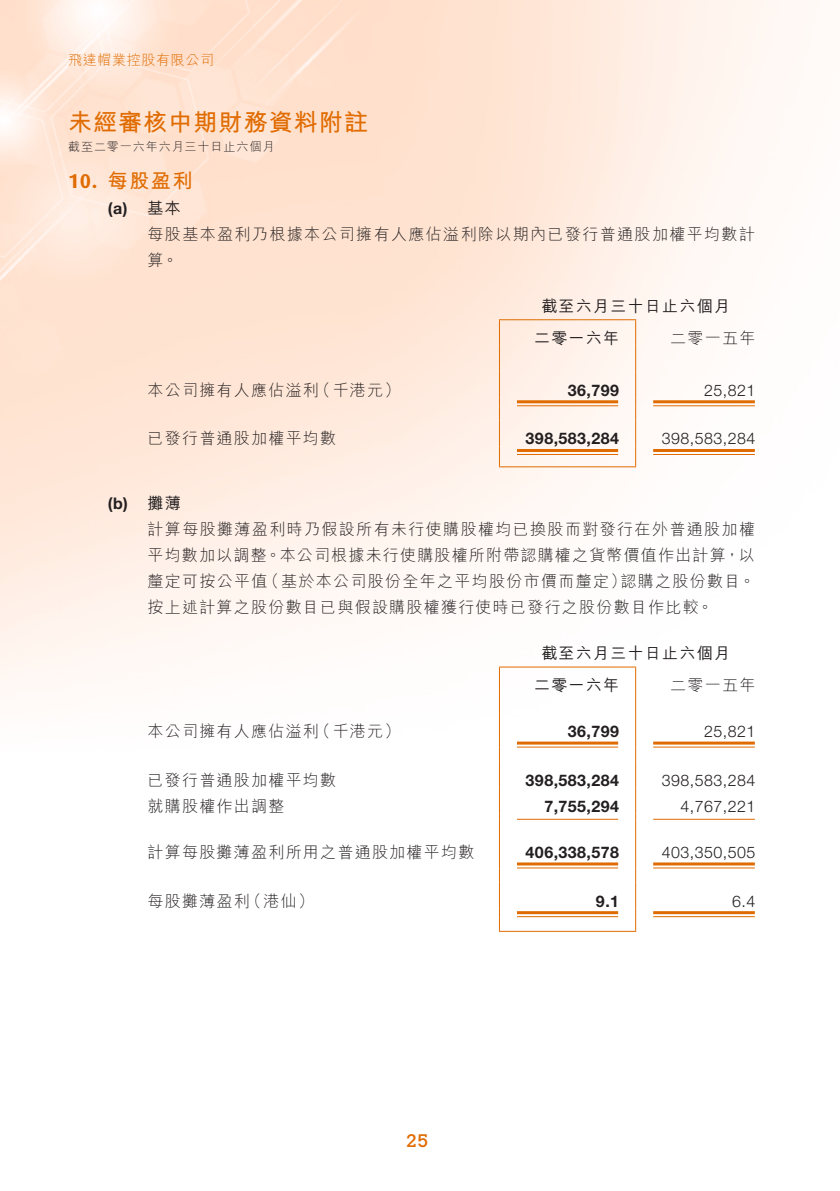
<style>
.page{position:relative;width:840px;height:1191px;background:#fff}
.page>*{position:absolute;margin:0;border:0;box-sizing:border-box;transform-origin:0 0}
.t1{font:700 24px "M Hei HK";letter-spacing:.045em;color:#e06b00}
.Heading_1{font:700 20px "M Hei HK";color:#e06b00}
.Heading_1-2{font:700 20px "Dax";color:#e06b00}
.t2{font:18px "Calvert MT Std";color:#e06b00}
.Body_Text{font:300 16px/26px "M Hei HK";letter-spacing:.08em;color:#231f20}
.Body_Text-2{font:300 16px "Helvetica Neue LT Std";letter-spacing:.03em;color:#231f20}
.Body_Text-3{font:700 16px "Helvetica Neue LT Std";letter-spacing:.03em;color:#231f20}
.Body_Text-4{font:500 16px "M Hei HK";letter-spacing:.08em;color:#231f20}
.Heading_2{font:700 16px "Helvetica Neue LT Std";color:#231f20}
.Heading_2-2{font:500 16px "M Hei HK";color:#231f20}
.t3{font:300 14px "M Hei HK";letter-spacing:.05em;color:#e06b00}
.t4{font:300 12px "M Hei HK";letter-spacing:.08em;color:#231f20}
</style>
<div class="page">
<img style="left:0;top:0;width:798px;height:932px">
<hr style="left:498px;top:466px;width:137px;height:1px;background:#e06b00">
<svg style="left:498px;top:320px;width:1px;height:146px"></svg>
<svg style="left:634px;top:320px;width:1px;height:146px"></svg>
<hr style="left:498px;top:319px;width:137px;height:1px;background:#e06b00">
<hr style="left:516px;top:400px;width:101px;height:3px;background:#e06b00">
<hr style="left:516px;top:405px;width:101px;height:1px;background:#e06b00">
<hr style="left:652px;top:400px;width:102px;height:3px;background:#e06b00">
<hr style="left:652px;top:405px;width:102px;height:1px;background:#e06b00">
<hr style="left:516px;top:449px;width:101px;height:3px;background:#e06b00">
<hr style="left:516px;top:454px;width:101px;height:1px;background:#e06b00">
<hr style="left:652px;top:449px;width:102px;height:3px;background:#e06b00">
<hr style="left:652px;top:454px;width:102px;height:1px;background:#e06b00">
<svg style="left:498px;top:667px;width:1px;height:264px"></svg>
<svg style="left:634px;top:667px;width:1px;height:264px"></svg>
<hr style="left:498px;top:931px;width:137px;height:1px;background:#e06b00">
<hr style="left:498px;top:666px;width:137px;height:1px;background:#e06b00">
<hr style="left:516px;top:741px;width:101px;height:3px;background:#e06b00">
<hr style="left:516px;top:746px;width:101px;height:1px;background:#e06b00">
<hr style="left:652px;top:741px;width:102px;height:3px;background:#e06b00">
<hr style="left:652px;top:746px;width:102px;height:1px;background:#e06b00">
<hr style="left:516px;top:818px;width:101px;height:1px;background:#e06b00">
<hr style="left:652px;top:818px;width:102px;height:1px;background:#e06b00">
<hr style="left:516px;top:862px;width:101px;height:3px;background:#e06b00">
<hr style="left:516px;top:867px;width:101px;height:1px;background:#e06b00">
<hr style="left:652px;top:862px;width:102px;height:3px;background:#e06b00">
<hr style="left:652px;top:867px;width:102px;height:1px;background:#e06b00">
<hr style="left:516px;top:911px;width:101px;height:3px;background:#e06b00">
<hr style="left:516px;top:916px;width:101px;height:1px;background:#e06b00">
<hr style="left:652px;top:911px;width:102px;height:3px;background:#e06b00">
<hr style="left:652px;top:916px;width:102px;height:1px;background:#e06b00">
<p class="t3" style="left:68px;top:53px;width:148px">飛達帽業控股有限公司</p>
<h1 class="t1" style="left:68px;top:105px;width:301px">未經審核中期財務資料附註</h1>
<p class="t4" style="left:68px;top:140px;width:208px">截至二零一六年六月三十日止六個月</p>
<p class="Heading_1-2" style="left:68px;top:170px;width:31px">10.</p>
<p class="Heading_1" style="left:108px;top:166px;width:86px">每股盈利</p>
<p class="Heading_2" style="left:108px;top:198px;width:21px">a( )</p>
<p class="Heading_2-2" style="left:147px;top:196px;width:35px">基本</p>
<p class="Body_Text" style="left:147px;top:221px;width:608px">每股基本盈利乃根據本公司擁有人應佔溢利除以期內已發行普通股加權平均數計算。</p>
<p class="Body_Text-4" style="left:541px;top:294px;width:190px">截至六月三十日止六個月</p>
<p class="Body_Text" style="left:670px;top:325px;width:86px">二零一五年</p>
<p class="Body_Text-4" style="left:533px;top:326px;width:86px">二零一六年</p>
<p class="Body_Text" style="left:147px;top:377px;width:173px">本公司擁有人應佔溢利</p>
<p class="Body_Text" style="left:314px;top:377px;width:87px">（千港元(</p>
<p class="Body_Text-3" style="left:567px;top:380px;width:53px">36,799</p>
<p class="Body_Text-2" style="left:703px;top:380px;width:53px">25,821</p>
<p class="Body_Text" style="left:147px;top:425px;width:190px">已發行普通股加權平均數</p>
<p class="Body_Text-3" style="left:525px;top:429px;width:95px">398,583,284</p>
<p class="Body_Text-2" style="left:661px;top:429px;width:95px">398,583,284</p>
<p class="Heading_2" style="left:108px;top:493px;width:22px">b( )</p>
<p class="Heading_2-2" style="left:147px;top:492px;width:35px">攤薄</p>
<p class="Body_Text" style="left:147px;top:516px;width:608px;text-align:right">計算每股攤薄盈利時乃假設所有未行使購股權均已換股而對發行在外普通股加權平均數加以調整。本公司根據未行使購股權所附帶認購權之貨幣價值作出計算，以認購之股份數目。</p>
<p class="Body_Text" style="left:263px;top:568px;width:364px">（基於本公司股份全年之平均股份市價而釐定）</p>
<p class="Body_Text" style="left:147px;top:568px;width:567px">釐定可按公平值<br>按上述計算之股份數目已與假設購股權獲行使時已發行之股份數目作比較。</p>
<p class="Body_Text-4" style="left:541px;top:642px;width:190px">截至六月三十日止六個月</p>
<p class="Body_Text" style="left:670px;top:672px;width:86px">二零一五年</p>
<p class="Body_Text-4" style="left:533px;top:673px;width:86px">二零一六年</p>
<p class="Body_Text" style="left:147px;top:718px;width:173px">本公司擁有人應佔溢利</p>
<p class="Body_Text" style="left:314px;top:718px;width:87px">（千港元(</p>
<p class="Body_Text-3" style="left:567px;top:721px;width:53px">36,799</p>
<p class="Body_Text-2" style="left:703px;top:721px;width:53px">25,821</p>
<p class="Body_Text" style="left:147px;top:766px;width:190px">已發行普通股加權平均數</p>
<p class="Body_Text-3" style="left:525px;top:770px;width:95px">398,583,284</p>
<p class="Body_Text-2" style="left:661px;top:770px;width:95px">398,583,284</p>
<p class="Body_Text" style="left:147px;top:792px;width:138px">就購股權作出調整</p>
<p class="Body_Text-3" style="left:544px;top:796px;width:76px">7,755,294</p>
<p class="Body_Text-2" style="left:680px;top:796px;width:76px">4,767,221</p>
<p class="Body_Text" style="left:147px;top:839px;width:328px">計算每股攤薄盈利所用之普通股加權平均數</p>
<p class="Body_Text-3" style="left:525px;top:842px;width:95px">406,338,578</p>
<p class="Body_Text-2" style="left:661px;top:842px;width:95px">403,350,505</p>
<p class="Body_Text" style="left:245px;top:887px;width:70px">（港仙(</p>
<p class="Body_Text" style="left:147px;top:887px;width:104px">每股攤薄盈利</p>
<p class="Body_Text-3" style="left:595px;top:891px;width:25px">9.1</p>
<p class="Body_Text-2" style="left:731px;top:891px;width:25px">6.4</p>
<p class="t2" style="left:406px;top:1129px;width:23px">25</p>
</div>
